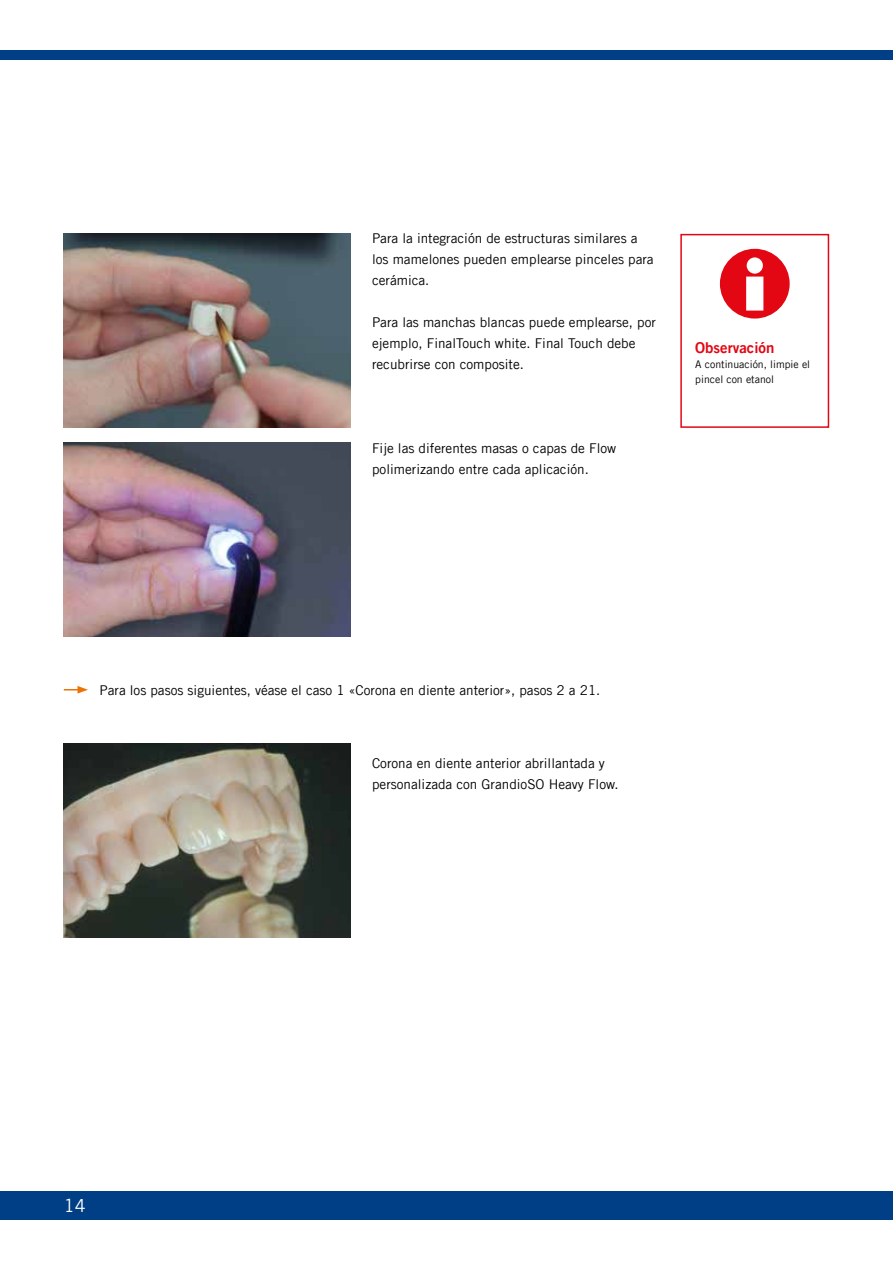
<style>
.page{position:relative;width:893px;height:1263px;background:#fff}
.page>*{position:absolute;margin:0;border:0;box-sizing:border-box;transform-origin:0 0}
.t1{font:18px "Trade Gothic LT Com";color:#fff}
.t2{font:15px "Trade Gothic LT Com Bd 2";color:#e30613}
.t3{font:13.5px/21px "Trade Gothic LT Com";color:#000}
.t4{font:10.5px/15px "Trade Gothic LT Com";color:#000}
</style>
<div class="page">
<div style="left:0;top:51px;width:893px;height:9px;background:#003f85"></div>
<div style="left:0;top:1191px;width:893px;height:28px;background:#003f85"></div>
<div style="left:680px;top:234px;width:149px;height:194px;background:#fff;border:2px solid #e30613"></div>
<img style="left:64px;top:234px;width:287px;height:194px">
<img style="left:64px;top:443px;width:287px;height:194px">
<div style="left:720px;top:249px;width:70px;height:70px;background:#e30613;border-radius:50%"></div>
<div style="left:746px;top:277px;width:17px;height:34px;background:#fff"></div>
<div style="left:747px;top:257px;width:16px;height:17px;background:#fff;border-radius:50%"></div>
<img style="left:64px;top:743px;width:287px;height:194px">
<svg style="left:64px;top:686px;width:24px;height:7px"></svg>
<p class="t3" style="left:372px;top:228px;width:283px">Para la integración de estructuras similares a los mamelones pueden emplearse pinceles para cerámica.</p>
<p class="t3" style="left:372px;top:312px;width:285px">Para las manchas blancas puede emplearse, por ejemplo, FinalTouch white. Final Touch debe recubrirse con composite.</p>
<p class="t3" style="left:372px;top:438px;width:246px">Fije las diferentes masas o capas de Flow polimerizando entre cada aplicación.</p>
<p class="t2" style="left:695px;top:338px;width:81px">Observación</p>
<p class="t4" style="left:695px;top:357px;width:116px">A continuación, limpie el pincel con etanol</p>
<p class="t3" style="left:99px;top:679px;width:502px">Para los pasos siguientes, véase el caso 1 «Corona en diente anterior», pasos 2 a 21.</p>
<p class="t3" style="left:372px;top:753px;width:248px">Corona en diente anterior abrillantada y personalizada con GrandioSO Heavy Flow.</p>
<h1 class="t1" style="left:64px;top:1195px;width:23px">14</h1>
</div>
